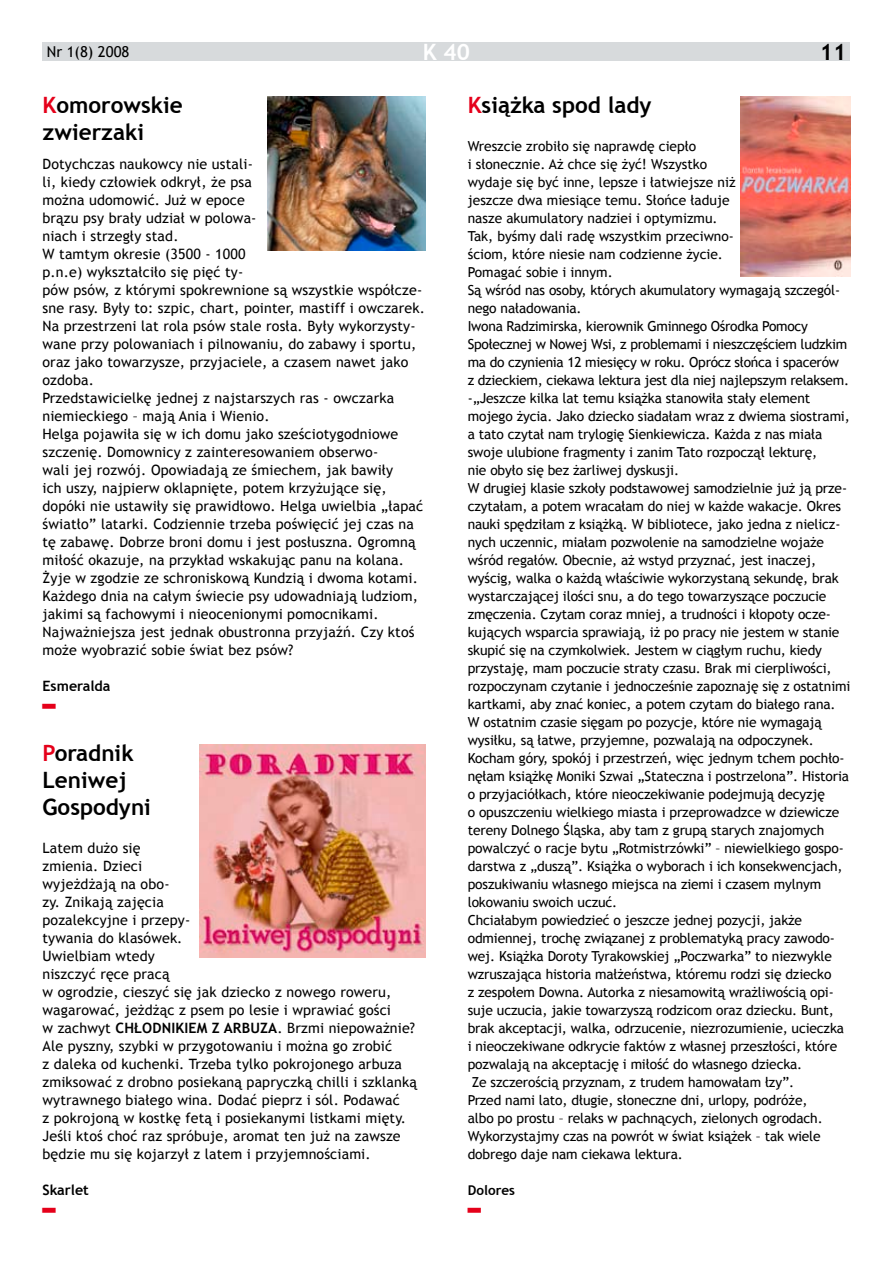
<style>
.page{position:relative;width:893px;height:1263px;background:#fff}
.page>*{position:absolute;margin:0;border:0;box-sizing:border-box;transform-origin:0 0}
.t1{font:700 45px "Trebuchet MS";color:#e5001a;scale:.5 1}
.t2{font:700 22.5px/27px "Trebuchet MS";color:#000}
.t3{font:700 22.5px "Trebuchet MS";color:#fff}
.t4{font:15px "Trebuchet MS";color:#000}
.t5{font:14.25px/18px "Trebuchet MS";letter-spacing:.01em;color:#000}
.t6{font:700 14.25px "Trebuchet MS";color:#000}
.t7{font:13.8px/18px "Trebuchet MS";letter-spacing:-.01em;color:#000}
.t8{font:700 13.5px "Trebuchet MS";color:#000}
.s1{color:#e5001a}
.s2{font-weight:700}
</style>
<div class="page">
<div style="left:43px;top:43px;width:807px;height:18px;background:#d7dadc"></div>
<img style="left:740px;top:97px;width:110px;height:180px">
<img style="left:267px;top:97px;width:158px;height:153px">
<img style="left:199px;top:745px;width:226px;height:212px">
<p class="t4" style="left:47px;top:43px;width:84px">Nr 1(8) 2008</p>
<h2 class="t3" style="left:423px;top:38px;width:49px">K 40</h2>
<h2 class="t2" style="left:820px;top:38px;width:28px">11</h2>
<h2 class="t2" style="left:43px;top:92px;width:142px"><span class="s1">K</span>omorowskie zwierzaki</h2>
<p class="t5" style="left:43px;top:155px;width:384px">Dotychczas naukowcy nie ustali-<br>li, kiedy człowiek odkrył, że psa<br>można udomowić. Już w epoce<br>brązu psy brały udział w polowa-<br>niach i strzegły stad.<br>W tamtym okresie (3500 - 1000<br>p.n.e) wykształciło się pięć ty-<br>pów psów, z którymi spokrewnione są wszystkie współcze&shy;sne rasy. Były to: szpic, chart, pointer, mastiff i owczarek.<br>Na przestrzeni lat rola psów stale rosła. Były wykorzysty&shy;wane przy polowaniach i pilnowaniu, do zabawy i sportu, oraz jako towarzysze, przyjaciele, a czasem nawet jako ozdoba.<br>Przedstawicielkę jednej z najstarszych ras - owczarka niemieckiego – mają Ania i Wienio.<br>Helga pojawiła się w ich domu jako sześciotygodniowe szczenię. Domownicy z zainteresowaniem obserwo-<br>wali jej rozwój. Opowiadają ze śmiechem, jak bawiły<br>ich uszy, najpierw oklapnięte, potem krzyżujące się, dopóki nie ustawiły się prawidłowo. Helga uwielbia „łapać światło” latarki. Codziennie trzeba poświęcić jej czas na tę zabawę. Dobrze broni domu i jest posłuszna. Ogromną miłość okazuje, na przykład wskakując panu na kolana.<br>Żyje w zgodzie ze schroniskową Kundzią i dwoma kotami.<br>Każdego dnia na całym świecie psy udowadniają ludziom, jakimi są fachowymi i nieocenionymi pomocnikami.<br>Najważniejsza jest jednak obustronna przyjaźń. Czy ktoś może wyobrazić sobie świat bez psów?</p>
<p class="t6" style="left:43px;top:677px;width:70px">Esmeralda</p>
<h1 class="t1" style="left:43px;top:657px;width:28px">_</h1>
<h2 class="t2" style="left:468px;top:92px;width:185px"><span class="s1">K</span>siążka spod lady</h2>
<p class="t7" style="left:468px;top:137px;width:384px">Wreszcie zrobiło się naprawdę ciepło<br>i słonecznie. Aż chce się żyć! Wszystko<br>wydaje się być inne, lepsze i łatwiejsze niż<br>jeszcze dwa miesiące temu. Słońce ładuje<br>nasze akumulatory nadziei i optymizmu.<br>Tak, byśmy dali radę wszystkim przeciwno-<br>ściom, które niesie nam codzienne życie.<br>Pomagać sobie i innym.<br>Są wśród nas osoby, których akumulatory wymagają szczegól&shy;nego naładowania.<br>Iwona Radzimirska, kierownik Gminnego Ośrodka Pomocy Społecznej w Nowej Wsi, z problemami i nieszczęściem ludzkim ma do czynienia 12 miesięcy w roku. Oprócz słońca i spacerów<br>z dzieckiem, ciekawa lektura jest dla niej najlepszym relaksem. -„Jeszcze kilka lat temu książka stanowiła stały element mojego życia. Jako dziecko siadałam wraz z dwiema siostrami, a tato czytał nam trylogię Sienkiewicza. Każda z nas miała swoje ulubione fragmenty i zanim Tato rozpoczął lekturę,<br>nie obyło się bez żarliwej dyskusji.<br>W drugiej klasie szkoły podstawowej samodzielnie już ją prze&shy;czytałam, a potem wracałam do niej w każde wakacje. Okres nauki spędziłam z książką. W bibliotece, jako jedna z nielicz&shy;nych uczennic, miałam pozwolenie na samodzielne wojaże wśród regałów. Obecnie, aż wstyd przyznać, jest inaczej, wyścig, walka o każdą właściwie wykorzystaną sekundę, brak wystarczającej ilości snu, a do tego towarzyszące poczucie zmęczenia. Czytam coraz mniej, a trudności i kłopoty ocze&shy;kujących wsparcia sprawiają, iż po pracy nie jestem w stanie skupić się na czymkolwiek. Jestem w ciągłym ruchu, kiedy przystaję, mam poczucie straty czasu. Brak mi cierpliwości, rozpoczynam czytanie i jednocześnie zapoznaję się z ostatnimi kartkami, aby znać koniec, a potem czytam do białego rana.<br>W ostatnim czasie sięgam po pozycje, które nie wymagają wysiłku, są łatwe, przyjemne, pozwalają na odpoczynek.<br>Kocham góry, spokój i przestrzeń, więc jednym tchem pochło&shy;nęłam książkę Moniki Szwai „Stateczna i postrzelona”. Historia o przyjaciółkach, które nieoczekiwanie podejmują decyzję<br>o opuszczeniu wielkiego miasta i przeprowadzce w dziewicze tereny Dolnego Śląska, aby tam z grupą starych znajomych powalczyć o racje bytu „Rotmistrzówki” – niewielkiego gospo&shy;darstwa z „duszą”. Książka o wyborach i ich konsekwencjach, poszukiwaniu własnego miejsca na ziemi i czasem mylnym lokowaniu swoich uczuć.<br>Chciałabym powiedzieć o jeszcze jednej pozycji, jakże odmiennej, trochę związanej z problematyką pracy zawodo&shy;wej. Książka Doroty Tyrakowskiej „Poczwarka” to niezwykle wzruszająca historia małżeństwa, któremu rodzi się dziecko<br>z zespołem Downa. Autorka z niesamowitą wrażliwością opi&shy;suje uczucia, jakie towarzyszą rodzicom oraz dziecku. Bunt, brak akceptacji, walka, odrzucenie, niezrozumienie, ucieczka i nieoczekiwane odkrycie faktów z własnej przeszłości, które pozwalają na akceptację i miłość do własnego dziecka.<br>Ze szczerością przyznam, z trudem hamowałam łzy”.<br>Przed nami lato, długie, słoneczne dni, urlopy, podróże,<br>albo po prostu – relaks w pachnących, zielonych ogrodach.<br>Wykorzystajmy czas na powrót w świat książek – tak wiele dobrego daje nam ciekawa lektura.</p>
<p class="t8" style="left:468px;top:1181px;width:49px">Dolores</p>
<h1 class="t1" style="left:468px;top:1161px;width:28px">_</h1>
<h2 class="t2" style="left:43px;top:740px;width:110px"><span class="s1">P</span>oradnik<br>Leniwej<br>Gospodyni</h2>
<p class="t5" style="left:43px;top:839px;width:376px">Latem dużo się<br>zmienia. Dzieci<br>wyjeżdżają na obo-<br>zy. Znikają zajęcia<br>pozalekcyjne i przepy-<br>tywania do klasówek.<br>Uwielbiam wtedy<br>niszczyć ręce pracą<br>w ogrodzie, cieszyć się jak dziecko z nowego roweru, wagarować, jeżdżąc z psem po lesie i wprawiać gości<br>w zachwyt <span class="s2">CHŁODNIKIEM Z ARBUZA</span>. Brzmi niepoważnie?<br>Ale pyszny, szybki w przygotowaniu i można go zrobić<br>z daleka od kuchenki. Trzeba tylko pokrojonego arbuza zmiksować z drobno posiekaną papryczką chilli i szklanką wytrawnego białego wina. Dodać pieprz i sól. Podawać<br>z pokrojoną w kostkę fetą i posiekanymi listkami mięty.<br>Jeśli ktoś choć raz spróbuje, aromat ten już na zawsze będzie mu się kojarzył z latem i przyjemnościami.</p>
<p class="t6" style="left:43px;top:1181px;width:48px">Skarlet</p>
<h1 class="t1" style="left:43px;top:1161px;width:28px">_</h1>
</div>
